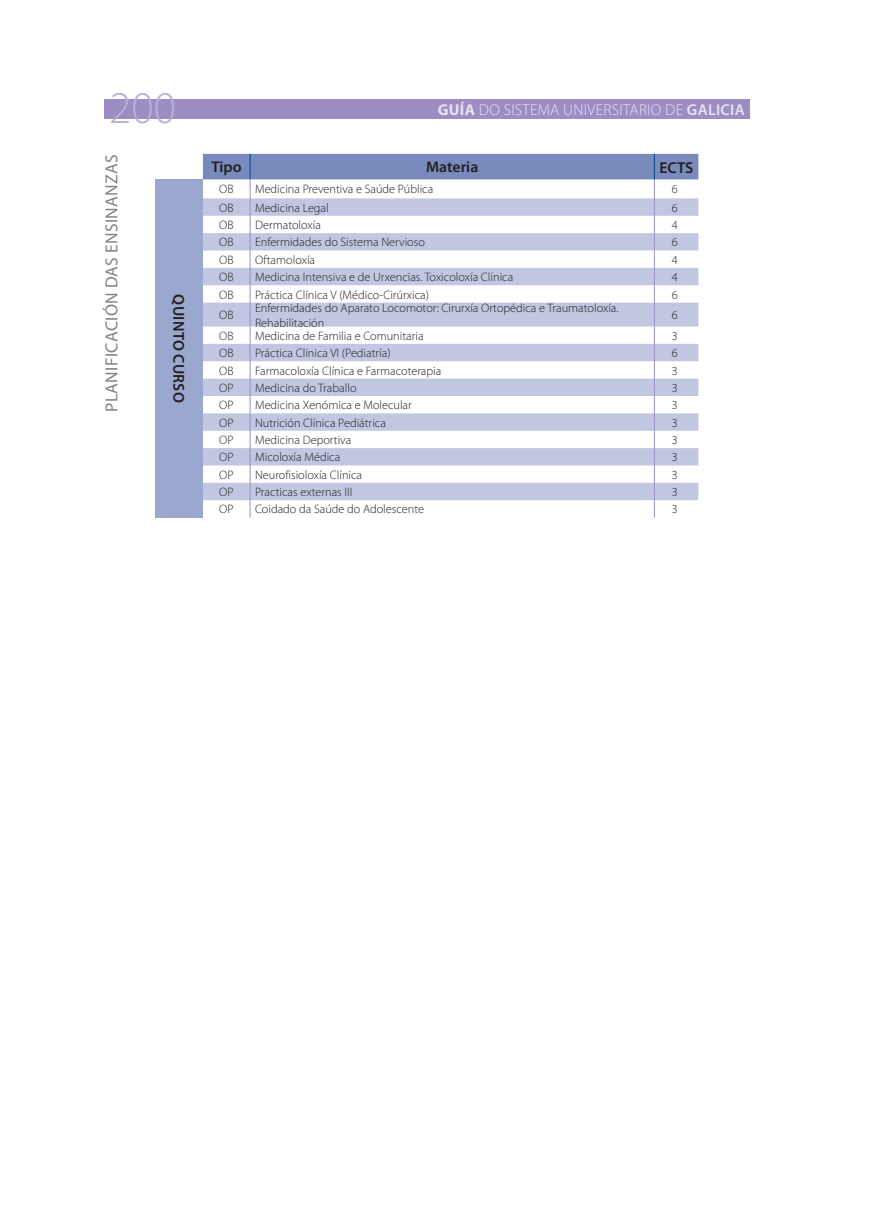
<style>
.page{position:relative;width:874px;height:1221px;background:#fff}
.page>*{position:absolute;margin:0;border:0;box-sizing:border-box;transform-origin:0 0}
.t1{font:300 45.5px "Myriad Pro";color:#b9afd5}
.t2{font:17.5px "Myriad Pro";color:#808285}
.t3{font:300 15.75px "Myriad Pro";letter-spacing:.14em;color:#e7e3f1}
.t4{font:600 15.75px "Myriad Pro";color:#231f20}
.t5{font:600 15.58px "Myriad Pro";color:#231f20}
.t6{font:300 12.25px/14.7px "Myriad Pro";color:#231f20}
.s1{font-weight:700}
.s2{font-weight:600}
</style>
<div class="page">
<div style="left:104px;top:99px;width:645px;height:20px;background:#9c8dc3"></div>
<div style="left:156px;top:179px;width:47px;height:338px;background:#9aa7ce"></div>
<svg style="left:203px;top:154px;width:495px;height:363px"></svg>
<p class="t1" style="left:109px;top:81px;width:68px">200</p>
<p class="t3" style="left:437px;top:100px;width:292px"><span class="s1">Guía</span> do sistema u niversitario de <span class="s2">GALIcia</span></p>
<p class="t5" style="left:211px;top:157px;width:32px">Tipo</p>
<p class="t5" style="left:426px;top:157px;width:54px">Materia</p>
<p class="t4" style="left:659px;top:157px;width:36px">ECTS</p>
<p class="t2" style="left:101px;top:412px;width:257px;rotate:-90deg">planificación das ensinanzas</p>
<p class="t6" style="left:219px;top:182px;width:16px">OB</p>
<p class="t6" style="left:255px;top:182px;width:180px">Medicina Preventiva e Saúde Pública</p>
<p class="t6" style="left:671px;top:182px;width:7px">6</p>
<p class="t6" style="left:219px;top:200px;width:16px">OB</p>
<p class="t6" style="left:255px;top:200px;width:75px">Medicina Legal</p>
<p class="t6" style="left:671px;top:200px;width:7px">6</p>
<p class="t6" style="left:219px;top:217px;width:16px">OB</p>
<p class="t6" style="left:255px;top:217px;width:67px">Dermatoloxía</p>
<p class="t6" style="left:671px;top:217px;width:7px">4</p>
<p class="t6" style="left:219px;top:235px;width:16px">OB</p>
<p class="t6" style="left:255px;top:235px;width:171px">Enfermidades do Sistema Nervioso</p>
<p class="t6" style="left:671px;top:235px;width:7px">6</p>
<p class="t6" style="left:219px;top:252px;width:16px">OB</p>
<p class="t6" style="left:255px;top:252px;width:62px">Oftamoloxía</p>
<p class="t6" style="left:671px;top:252px;width:7px">4</p>
<p class="t6" style="left:219px;top:269px;width:16px">OB</p>
<p class="t6" style="left:255px;top:269px;width:259px">Medicina Intensiva e de Urxencias. Toxicoloxía Clínica</p>
<p class="t6" style="left:671px;top:269px;width:7px">4</p>
<p class="t6" style="left:219px;top:287px;width:16px">OB</p>
<p class="t6" style="left:255px;top:287px;width:175px">Práctica Clínica V (Médico-Cirúrxica)</p>
<p class="t6" style="left:671px;top:287px;width:7px">6</p>
<p class="t6" style="left:219px;top:307px;width:16px">OB</p>
<p class="t6" style="left:255px;top:300px;width:365px">Enfermidades do Aparato Locomotor: Cirurxía Ortopédica e Traumatoloxía.<br>Rehabilitación</p>
<p class="t6" style="left:671px;top:307px;width:7px">6</p>
<p class="t6" style="left:219px;top:328px;width:16px">OB</p>
<p class="t6" style="left:255px;top:328px;width:170px">Medicina de Familia e Comunitaria</p>
<p class="t6" style="left:671px;top:328px;width:7px">3</p>
<p class="t6" style="left:219px;top:345px;width:16px">OB</p>
<p class="t6" style="left:255px;top:345px;width:137px">Práctica Clínica VI (Pediatría)</p>
<p class="t6" style="left:671px;top:345px;width:7px">6</p>
<p class="t6" style="left:219px;top:363px;width:16px">OB</p>
<p class="t6" style="left:255px;top:363px;width:188px">Farmacoloxía Clínica e Farmacoterapia</p>
<p class="t6" style="left:671px;top:363px;width:7px">3</p>
<p class="t6" style="left:219px;top:380px;width:16px">OP</p>
<p class="t6" style="left:255px;top:380px;width:103px">Medicina do Traballo</p>
<p class="t6" style="left:671px;top:380px;width:7px">3</p>
<p class="t6" style="left:219px;top:397px;width:16px">OP</p>
<p class="t6" style="left:255px;top:397px;width:158px">Medicina Xenómica e Molecular</p>
<p class="t6" style="left:671px;top:397px;width:7px">3</p>
<p class="t6" style="left:219px;top:415px;width:16px">OP</p>
<p class="t6" style="left:255px;top:415px;width:132px">N utrición Clínica Pediátrica</p>
<p class="t6" style="left:671px;top:415px;width:7px">3</p>
<p class="t6" style="left:219px;top:432px;width:16px">OP</p>
<p class="t6" style="left:255px;top:432px;width:98px">Medicina Deportiva</p>
<p class="t6" style="left:671px;top:432px;width:7px">3</p>
<p class="t6" style="left:219px;top:450px;width:16px">OP</p>
<p class="t6" style="left:255px;top:450px;width:87px">Micoloxía Médica</p>
<p class="t6" style="left:671px;top:450px;width:7px">3</p>
<p class="t6" style="left:219px;top:467px;width:16px">OP</p>
<p class="t6" style="left:255px;top:467px;width:109px">Neurofisioloxía Clínica</p>
<p class="t6" style="left:671px;top:467px;width:7px">3</p>
<p class="t6" style="left:219px;top:484px;width:16px">OP</p>
<p class="t6" style="left:255px;top:484px;width:99px">Practicas externas III</p>
<p class="t6" style="left:671px;top:484px;width:7px">3</p>
<p class="t6" style="left:219px;top:502px;width:16px">OP</p>
<p class="t6" style="left:255px;top:502px;width:170px">Coidado da Saúde do Adolescente</p>
<p class="t6" style="left:671px;top:502px;width:7px">3</p>
<p class="t4" style="left:189px;top:294px;width:109px;rotate:90deg">quinto curso</p>
</div>
